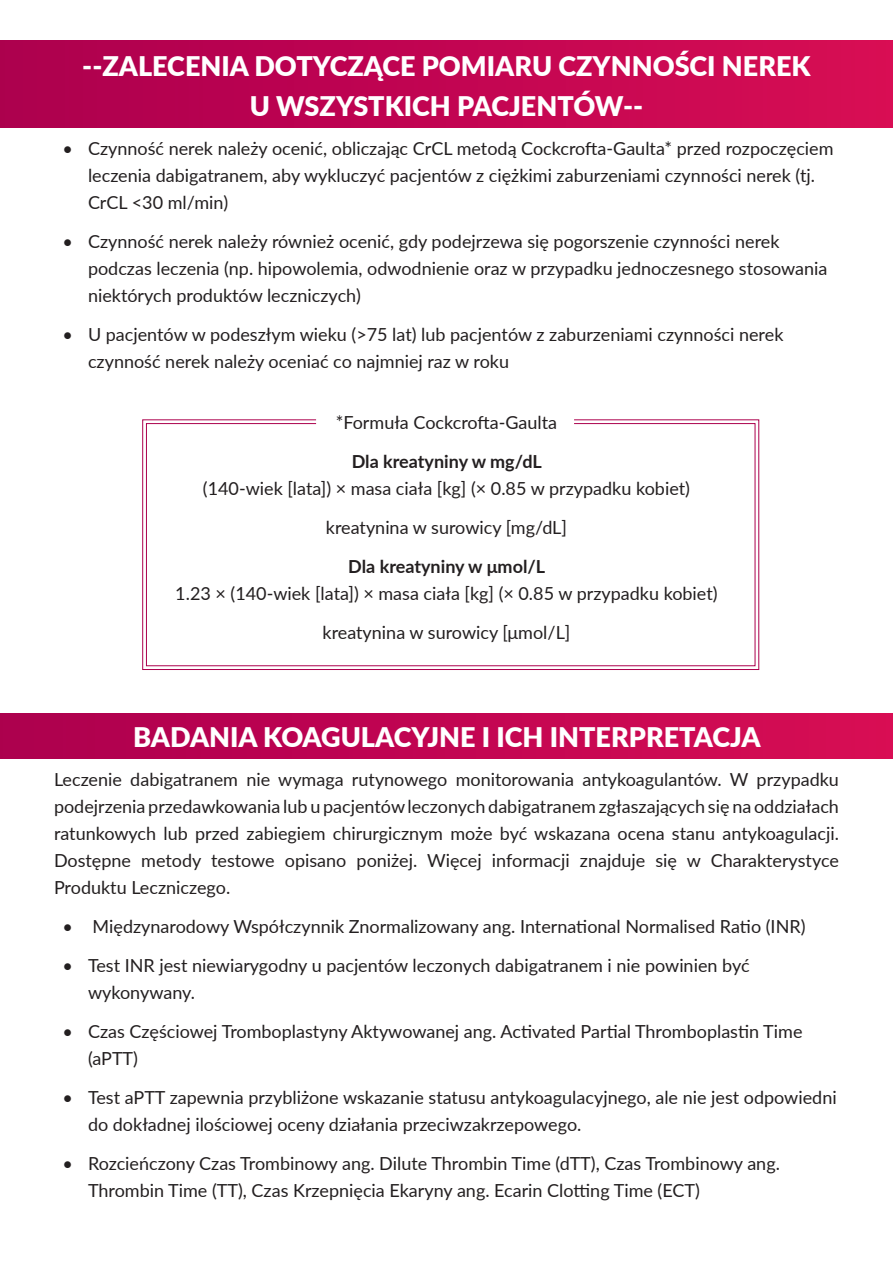
<style>
.page{position:relative;width:893px;height:1263px;background:#fff}
.page>*{position:absolute;margin:0;border:0;box-sizing:border-box;transform-origin:0 0}
.t1{font:900 27px/40.5px "Lato";color:#fff;text-align:center}
.t2{font:18px/27px "Lato";color:#231f20}
.t3{font:700 18px "Lato";color:#231f20}
</style>
<div class="page">
<div style="left:0;top:713px;width:893px;height:46px;background:linear-gradient(to right,#ad004e,#d80d54)"></div>
<div style="left:0;top:40px;width:893px;height:88px;background:linear-gradient(to right,#ac004e,#d80d54)"></div>
<svg style="left:142px;top:419px;width:617px;height:251px"></svg>
<svg style="left:146px;top:423px;width:610px;height:243px"></svg>
<h1 class="t1" style="left:82px;top:44px;width:730px">--ZALECENIA DOTYCZĄCE POMIARU CZYNNOŚCI NEREK<br>U WSZYSTKICH PACJENTÓW--</h1>
<p class="t2" style="left:88px;top:134px;width:747px;text-indent:-26px">• Czynność nerek należy ocenić, obliczając CrCL metodą Cockcrofta-Gaulta* przed rozpoczęciem leczenia dabigatranem, aby wykluczyć pacjentów z ciężkimi zaburzeniami czynności nerek (tj.<br>CrCL &lt;30 ml/min)</p>
<p class="t2" style="left:88px;top:227px;width:741px;text-indent:-26px">• Czynność nerek należy również ocenić, gdy podejrzewa się pogorszenie czynności nerek podczas leczenia (np. hipowolemia, odwodnienie oraz w przypadku jednoczesnego stosowania niektórych produktów leczniczych)</p>
<p class="t2" style="left:88px;top:320px;width:697px;text-indent:-26px">• U pacjentów w podeszłym wieku (&gt;75 lat) lub pacjentów z zaburzeniami czynności nerek czynność nerek należy oceniać co najmniej raz w roku</p>
<p class="t2" style="left:336px;top:408px;width:223px">*Formuła Cockcrofta-Gaulta</p>
<p class="t3" style="left:352px;top:448px;width:192px">Dla kreatyniny w mg/dL</p>
<p class="t2" style="left:203px;top:468px;width:489px;line-height:39px;text-align:center">(140-wiek [lata]) × masa ciała [kg] (× 0.85 w przypadku kobiet) kreatynina w surowicy [mg/dL]</p>
<p class="t3" style="left:348px;top:553px;width:198px">Dla kreatyniny w μmol/L</p>
<p class="t2" style="left:175px;top:573px;width:544px;line-height:39px;text-align:center">1.23 × (140-wiek [lata]) × masa ciała [kg] (× 0.85 w przypadku kobiet) kreatynina w surowicy [μmol/L]</p>
<h1 class="t1" style="left:133px;top:716px;width:629px">BADANIA KOAGULACYJNE I ICH INTERPRETACJA</h1>
<p class="t2" style="left:54px;top:765px;width:786px;text-align:justify">Leczenie dabigatranem nie wymaga rutynowego monitorowania antykoagulantów. W przypadku podejrzenia przedawkowania lub u pacjentów leczonych dabigatranem zgłaszających się na oddziałach ratunkowych lub przed zabiegiem chirurgicznym może być wskazana ocena stanu antykoagulacji.<br>Dostępne metody testowe opisano poniżej. Więcej informacji znajduje się w Charakterystyce Produktu Leczniczego.</p>
<p class="t2" style="left:62px;top:912px;width:744px">• Międzynarodowy Współczynnik Znormalizowany ang. International Normalised Ratio (INR)</p>
<p class="t2" style="left:88px;top:951px;width:663px;text-indent:-26px">• Test INR jest niewiarygodny u pacjentów leczonych dabigatranem i nie powinien być wykonywany.</p>
<p class="t2" style="left:88px;top:1017px;width:716px;text-indent:-26px">• Czas Częściowej Tromboplastyny Aktywowanej ang. Activated Partial Thromboplastin Time (aPTT)</p>
<p class="t2" style="left:88px;top:1083px;width:750px;text-indent:-26px">• Test aPTT zapewnia przybliżone wskazanie statusu antykoagulacyjnego, ale nie jest odpowiedni do dokładnej ilościowej oceny działania przeciwzakrzepowego.</p>
<p class="t2" style="left:88px;top:1149px;width:693px;text-indent:-26px">• Rozcieńczony Czas Trombinowy ang. Dilute Thrombin Time (dTT), Czas Trombinowy ang.<br>Thrombin Time (TT), Czas Krzepnięcia Ekaryny ang. Ecarin Clotting Time (ECT)</p>
</div>
